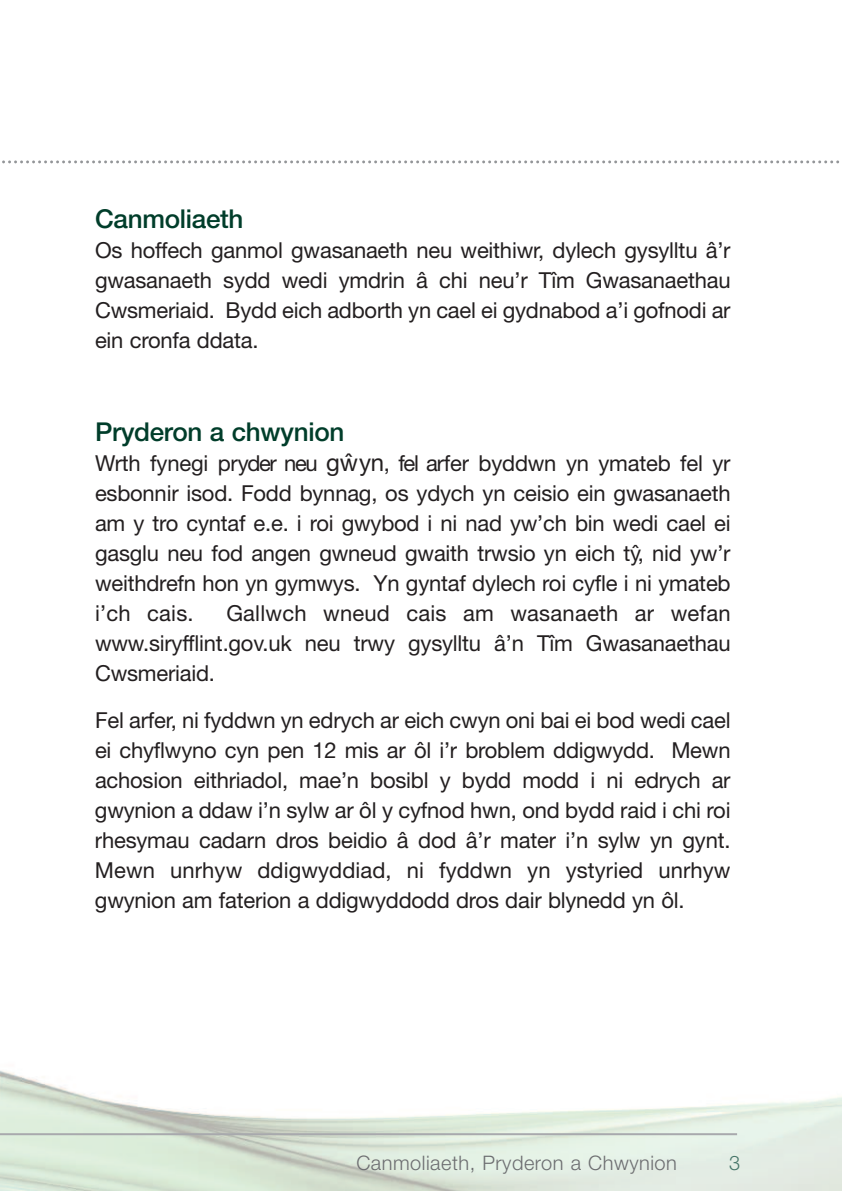
<style>
.page{position:relative;width:842px;height:1191px;background:#fff}
.page>*{position:absolute;margin:0;border:0;box-sizing:border-box;transform-origin:0 0}
.t1{font:500 26px "Helvetica Neue";letter-spacing:-.01em;color:#003d2a}
.t2{font:22px/30px "Helvetica Neue";letter-spacing:-.01em;color:#231f20;text-align:justify}
.t3{font:300 20px "Helvetica Neue";letter-spacing:.025em;color:#6c6d70}
.t4{font:300 20px "Helvetica Neue";color:#457569}
.s1{font-size:24px}
</style>
<div class="page">
<hr style="left:0;top:1133px;width:737px;height:2px;background:#a8a9ad">
<svg style="left:2px;top:160px;width:837px;height:3px"></svg>
<p class="t1" style="left:95px;top:210px;width:150px">Canmoliaeth</p>
<p class="t2" style="left:95px;top:234px;width:637px">Os hoffech ganmol gwasanaeth neu weithiwr, dylech gysylltu â’r gwasanaeth sydd wedi ymdrin â chi neu’r Tîm Gwasanaethau Cwsmeriaid. Bydd eich adborth yn cael ei gydnabod a’i gofnodi ar ein cronfa ddata.</p>
<p class="t1" style="left:95px;top:422px;width:251px">Pryderon a chwynion</p>
<p class="t2" style="left:95px;top:446px;width:637px">Wrth fynegi pryder neu <span class="s1">gwˆ yn</span>, fel arfer byddwn yn ymateb fel yr esbonnir isod. Fodd bynnag, os ydych yn ceisio ein gwasanaeth am y tro cyntaf e.e. i roi gwybod i ni nad yw’ch bin wedi cael ei gasglu neu fod angen gwneud gwaith trwsio yn eich tyˆ, nid yw’r weithdrefn hon yn gymwys. Yn gyntaf dylech roi cyfle i ni ymateb i’ch cais.</p>
<p class="t2" style="left:95px;top:596px;width:637px;text-indent:131px">Gallwch wneud cais am wasanaeth ar wefan www.siryfflint.gov.uk neu trwy gysylltu â’n Tîm Gwasanaethau Cwsmeriaid.</p>
<p class="t2" style="left:95px;top:703px;width:637px">Fel arfer, ni fyddwn yn edrych ar eich cwyn oni bai ei bod wedi cael ei chyflwyno cyn pen 12 mis ar ôl i’r broblem ddigwydd. Mewn achosion eithriadol, mae’n bosibl y bydd modd i ni edrych ar gwynion a ddaw i’n sylw ar ôl y cyfnod hwn, ond bydd raid i chi roi rhesymau cadarn dros beidio â dod â’r mater i’n sylw yn gynt.<br>Mewn unrhyw ddigwyddiad, ni fyddwn yn ystyried unrhyw gwynion am faterion a ddigwyddodd dros dair blynedd yn ôl.</p>
<p class="t3" style="left:356px;top:1147px;width:322px">Canmoliaeth, Pryderon a Chwynion</p>
<p class="t4" style="left:729px;top:1147px;width:13px">3</p>
</div>
